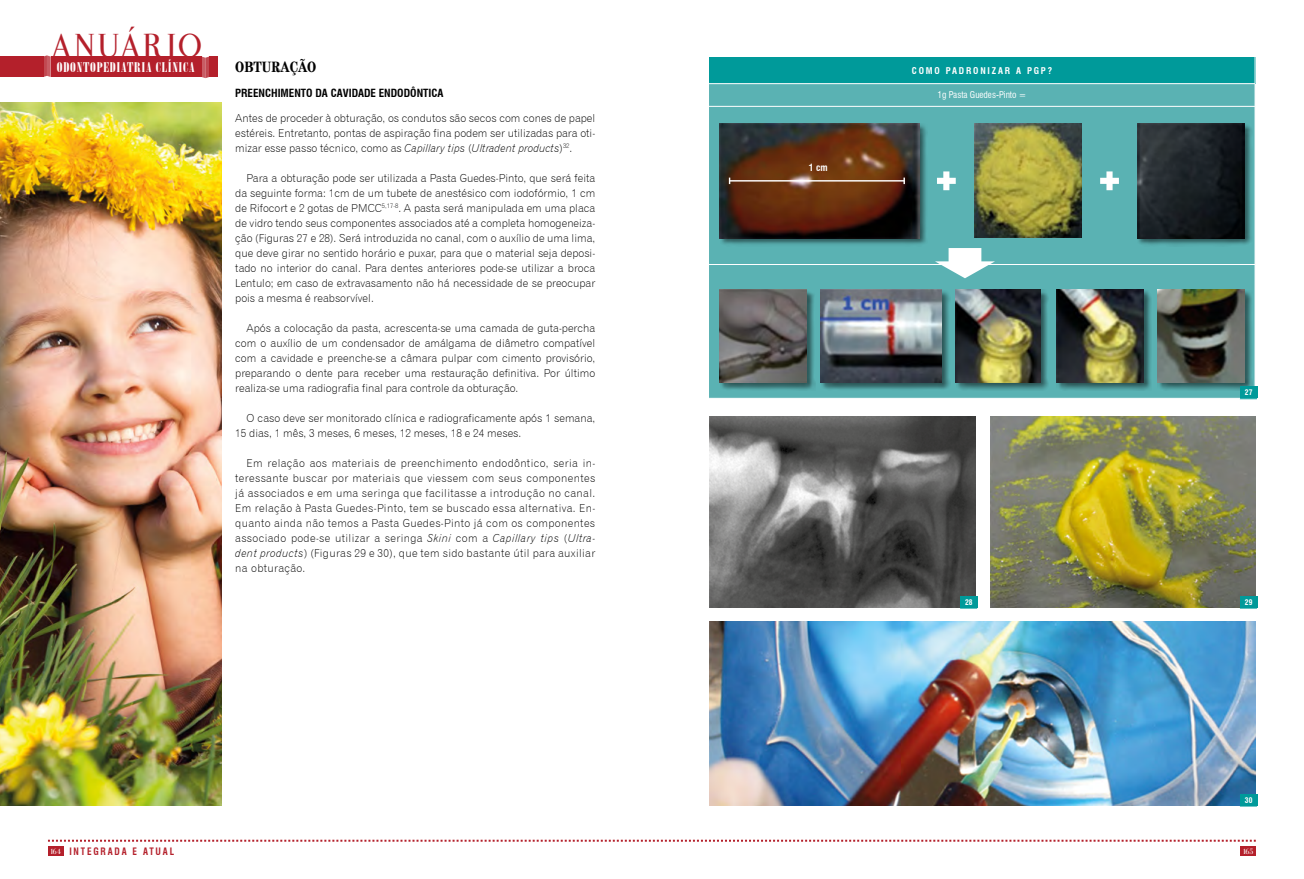
<style>
.page{position:relative;width:1304px;height:879px;background:#fff}
.page>*{position:absolute;margin:0;border:0;box-sizing:border-box;transform-origin:0 0}
.t1{font:28.9px "Valentina";letter-spacing:.06em;color:#b4202b}
.t2{font:700 condensed 15px "Century LT";color:#000}
.t3{font:13.4px "Onyx";letter-spacing:.04em;color:#fff;scale:1.38 1}
.t4{font:11px/15px "Gothic 720 BT Light B";color:#000;text-align:justify}
.t5{font:700 condensed 11px "Swiss 721 BT";color:#000}
.t6{font:700 condensed 10px "Swiss 721 BT";letter-spacing:.2em;color:#b4202b;scale:.91 1}
.t7{font:700 condensed 9.6px "Swiss 721 BT";color:#fff}
.t8{font:condensed 9.1px "Swiss 721 BT";color:#fff}
.t9{font:700 condensed 9.1px "Swiss 721 BT";color:#fff}
.t10{font:700 condensed 7.5px "Swiss 721 BT";letter-spacing:.01em;color:#fff}
.t11{font:6.7px "Valentina";color:#fff}
.s1{font-family:"Gothic 720 BT Light Italic B"}
.s2{font-family:"Valentina";font-weight:400;font-stretch:normal;font-size:6.7px;color:#fff}
</style>
<div class="page">
<svg style="left:48px;top:839px;width:1208px;height:2px"></svg>
<div style="left:48px;top:846px;width:15px;height:10px;background:#b4202b"></div>
<div style="left:1241px;top:846px;width:15px;height:10px;background:#b4202b"></div>
<div style="left:51px;top:57px;width:151px;height:20px;background:#b4202b"></div>
<svg style="left:202px;top:57px;width:7px;height:21px"></svg>
<svg style="left:43px;top:55px;width:8px;height:22px"></svg>
<div style="left:209px;top:57px;width:8px;height:20px;background:#b4202b"></div>
<div style="left:0;top:57px;width:43px;height:20px;background:#b4202b"></div>
<div style="left:709px;top:57px;width:546px;height:27px;background:#009a9a"></div>
<div style="left:709px;top:84px;width:546px;height:314px;background:#5ab2b3"></div>
<hr style="left:709px;top:83px;width:546px;height:1px;background:#fff">
<svg style="left:1255px;top:57px;width:1px;height:27px"></svg>
<hr style="left:709px;top:106px;width:546px;height:1px;background:#fff">
<hr style="left:709px;top:264px;width:546px;height:1px;background:#fff">
<div style="left:720px;top:123px;width:207px;height:123px;background:#000;opacity:.5"></div>
<img style="left:720px;top:124px;width:199px;height:114px">
<img style="left:975px;top:124px;width:107px;height:114px">
<div style="left:1137px;top:123px;width:116px;height:123px;background:#000;opacity:.5"></div>
<img style="left:1137px;top:124px;width:107px;height:114px">
<svg style="left:935px;top:248px;width:60px;height:30px"></svg>
<svg style="left:937px;top:171px;width:19px;height:19px"></svg>
<svg style="left:1100px;top:171px;width:19px;height:19px"></svg>
<div style="left:720px;top:290px;width:95px;height:101px;background:#000;opacity:.5"></div>
<img style="left:720px;top:290px;width:87px;height:93px">
<div style="left:821px;top:290px;width:129px;height:101px;background:#000;opacity:.5"></div>
<img style="left:821px;top:290px;width:121px;height:92px">
<div style="left:956px;top:290px;width:92px;height:101px;background:#000;opacity:.5"></div>
<img style="left:956px;top:290px;width:84px;height:93px">
<div style="left:1057px;top:290px;width:95px;height:101px;background:#000;opacity:.5"></div>
<img style="left:1057px;top:290px;width:87px;height:93px">
<div style="left:1158px;top:290px;width:95px;height:101px;background:#000;opacity:.5"></div>
<img style="left:1158px;top:290px;width:86px;height:93px">
<hr style="left:730px;top:180px;width:174px;height:2px;background:#fff">
<svg style="left:903px;top:178px;width:2px;height:6px"></svg>
<img style="left:709px;top:416px;width:267px;height:191px">
<div style="left:960px;top:596px;width:17px;height:11px;background:#009a9a"></div>
<svg style="left:960px;top:607px;width:17px;height:2px"></svg>
<img style="left:990px;top:416px;width:266px;height:191px">
<div style="left:1240px;top:596px;width:17px;height:11px;background:#009a9a"></div>
<svg style="left:1240px;top:607px;width:17px;height:2px"></svg>
<img style="left:709px;top:621px;width:547px;height:184px">
<div style="left:1240px;top:794px;width:17px;height:11px;background:#009a9a"></div>
<svg style="left:1240px;top:805px;width:17px;height:1px"></svg>
<img style="left:0;top:102px;width:221px;height:703px">
<div style="left:1240px;top:386px;width:17px;height:12px;background:#009a9a"></div>
<svg style="left:1240px;top:398px;width:17px;height:1px"></svg>
<h1 class="t1" style="left:51px;top:26px;width:152px">ANUÁRIO</h1>
<p class="t3" style="left:57px;top:60px;width:101px">ODONTOPEDIATRIA CLÍNICA</p>
<h2 class="t2" style="left:235px;top:58px;width:83px">OBTURAÇÃO</h2>
<p class="t5" style="left:235px;top:86px;width:210px">PREENCHIMENTO DA CAVIDADE ENDODÔNTICA</p>
<p class="t4" style="left:235px;top:110px;width:362px">Antes de proceder à obturação, os condutos são secos com cones de papel estéreis. Entretanto, pontas de aspiração fina podem ser utilizadas para oti&shy;mizar esse passo técnico, como as <span class="s1">Capillary tips</span> (<span class="s1">Ultradent products</span>)<sup>32</sup>.</p>
<p class="t4" style="left:235px;top:170px;width:362px;text-indent:11px">Para a obturação pode ser utilizada a Pasta Guedes-Pinto, que será feita da seguinte forma: 1cm de um tubete de anestésico com iodofórmio, 1 cm de Rifocort e 2 gotas de PMCC<sup>5,17-8</sup>. A pasta será manipulada em uma placa de vidro tendo seus componentes associados até a completa homogeneiza&shy;ção (Figuras 27 e 28). Será introduzida no canal, com o auxílio de uma lima, que deve girar no sentido horário e puxar, para que o material seja deposi&shy;tado no interior do canal. Para dentes anteriores pode-se utilizar a broca Lentulo; em caso de extravasamento não há necessidade de se preocupar pois a mesma é reabsorvível.</p>
<p class="t4" style="left:235px;top:320px;width:362px;text-indent:11px">Após a colocação da pasta, acrescenta-se uma camada de guta-percha com o auxílio de um condensador de amálgama de diâmetro compatível com a cavidade e preenche-se a câmara pulpar com cimento provisório, preparando o dente para receber uma restauração definitiva. Por último realiza-se uma radiografia final para controle da obturação.</p>
<p class="t4" style="left:235px;top:410px;width:362px;text-indent:11px">O caso deve ser monitorado clínica e radiograficamente após 1 semana,<br>15 dias, 1 mês, 3 meses, 6 meses, 12 meses, 18 e 24 meses.</p>
<p class="t4" style="left:235px;top:455px;width:362px;text-indent:11px">Em relação aos materiais de preenchimento endodôntico, seria in&shy;teressante buscar por materiais que viessem com seus componentes já associados e em uma seringa que facilitasse a introdução no canal.<br>Em relação à Pasta Guedes-Pinto, tem se buscado essa alternativa. En&shy;quanto ainda não temos a Pasta Guedes-Pinto já com os componentes associado pode-se utilizar a seringa <span class="s1">Skini</span> com a <span class="s1">Capillary tips</span> (<span class="s1">Ultra&shy;dent products</span>) (Figuras 29 e 30), que tem sido bastante útil para auxiliar na obturação.</p>
<p class="t7" style="left:809px;top:162px;width:20px">1 CM</p>
<p class="t9" style="left:912px;top:65px;width:15px">COMO</p>
<p class="t9" style="left:946px;top:65px;width:8px">PADRONI</p>
<p class="t9" style="left:992px;top:65px;width:14px">ZAR</p>
<p class="t9" style="left:1016px;top:65px;width:18px">A PGP</p>
<p class="t9" style="left:1048px;top:65px;width:6px">?</p>
<p class="t8" style="left:938px;top:90px;width:90px">1g Pasta Guedes-Pinto =</p>
<p class="t10" style="left:1245px;top:388px;width:9px">27</p>
<p class="t10" style="left:965px;top:597px;width:9px">28</p>
<p class="t10" style="left:1245px;top:597px;width:9px">29</p>
<p class="t10" style="left:1245px;top:795px;width:9px">30</p>
<p class="t6" style="left:50px;top:845px;width:137px"><span class="s2">164</span> INTEGRADA E ATUAL</p>
<p class="t11" style="left:1243px;top:847px;width:12px">165</p>
</div>
